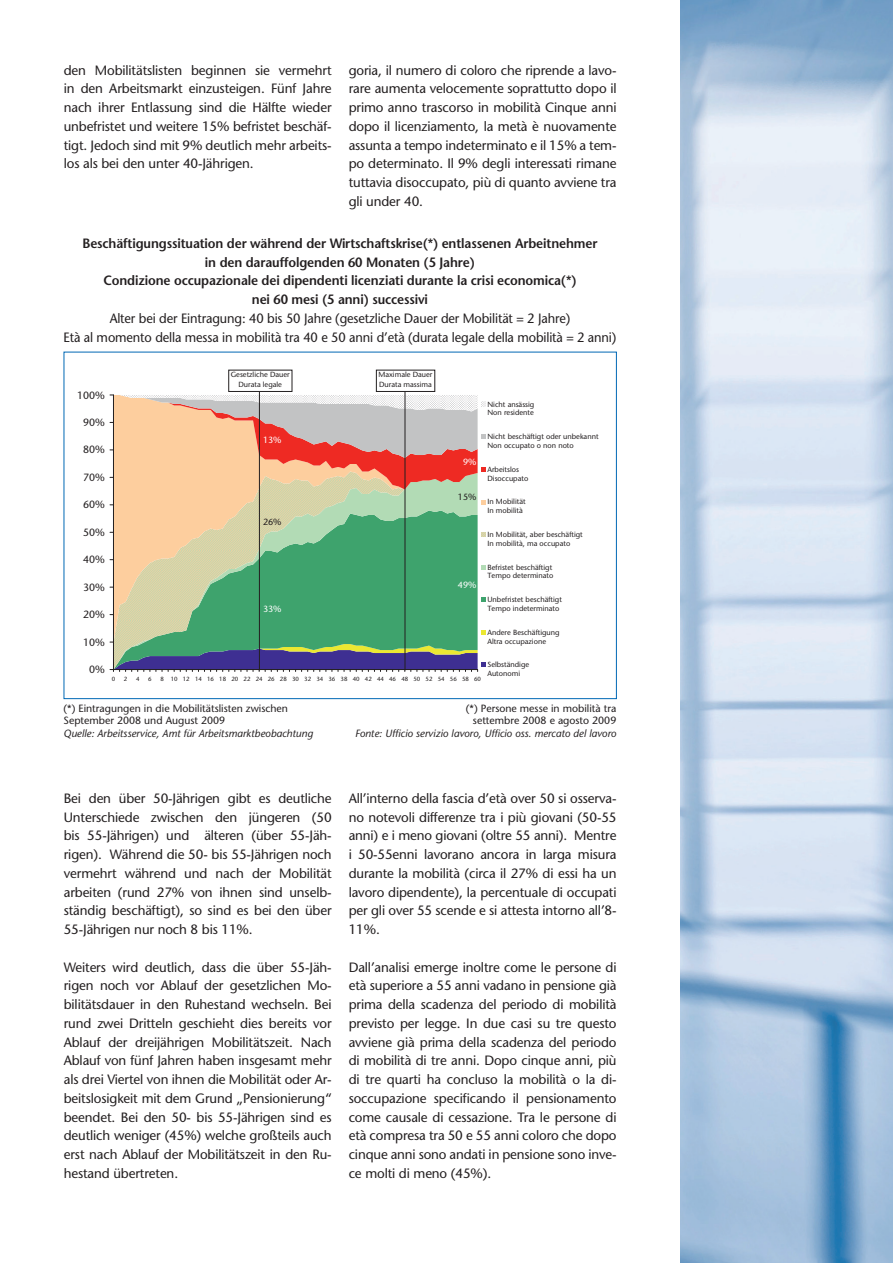
<style>
.page{position:relative;width:893px;height:1263px;background:#fff}
.page>*{position:absolute;margin:0;border:0;box-sizing:border-box;transform-origin:0 0}
.t1{font:13.5px/18.8px "Stone Sans";letter-spacing:-.01em;color:#231f20;text-align:justify}
.t2{font:600 13.5px/18.8px "Stone Sans";letter-spacing:-.01em;color:#231f20;text-align:center;scale:.95 1}
.t3{font:13.5px/18.8px "Stone Sans";letter-spacing:-.01em;color:#231f20;text-align:center;scale:.95 1}
.t4{font:10.5px/12.6px "Stone Sans";color:#231f20}
.t5{font:italic 10.5px "Stone Sans";color:#231f20}
.t6{font:9px "Stone Sans";color:#fff}
.t7{font:9px "Stone Sans";color:#231f20}
.t8{font:7.5px/8.9px "Stone Sans";color:#231f20}
.t9{font:6px "Stone Sans";color:#231f20}
</style>
<div class="page">
<img style="left:680px;top:0;width:213px;height:1263px">
<svg style="left:114px;top:489px;width:364px;height:153px;fill:#3ea36d"></svg>
<hr style="left:113px;top:395px;width:1px;height:274px;background:#231f20">
<svg style="left:110px;top:395px;width:376px;height:94px"></svg>
<svg style="left:481px;top:500px;width:5px;height:4px"></svg>
<svg style="left:481px;top:532px;width:5px;height:5px"></svg>
<svg style="left:481px;top:565px;width:5px;height:4px"></svg>
<svg style="left:481px;top:597px;width:5px;height:5px"></svg>
<svg style="left:481px;top:630px;width:5px;height:5px"></svg>
<svg style="left:110px;top:642px;width:376px;height:29px"></svg>
<hr style="left:405px;top:390px;width:1px;height:280px;background:#231f20">
<hr style="left:259px;top:390px;width:1px;height:280px;background:#231f20">
<div style="left:228px;top:370px;width:64px;height:22px;border:1px solid #231f20"></div>
<div style="left:376px;top:370px;width:59px;height:22px;border:1px solid #231f20"></div>
<p class="t1" style="left:64px;top:62px;width:269px">den Mobilitätslisten beginnen sie vermehrt in den Arbeitsmarkt einzusteigen. Fünf Jahre nach ihrer Entlassung sind die Hälfte wieder unbefristet und weitere 15% befristet beschäf&shy;tigt. Jedoch sind mit 9% deutlich mehr arbeits&shy;los als bei den unter 40-Jährigen.</p>
<p class="t1" style="left:349px;top:62px;width:269px">goria, il numero di coloro che riprende a lavo&shy;rare aumenta velocemente soprattutto dopo il primo anno trascorso in mobilità Cinque anni dopo il licenziamento, la metà è nuovamente assunta a tempo indeterminato e il 15% a tem&shy;po determinato. Il 9% degli interessati rimane tuttavia disoccupato, più di quanto avviene tra gli under 40.</p>
<p class="t2" style="left:82px;top:235px;width:544px">Beschäftigungssituation der während der Wirtschaftskrise(*) entlassenen Arbeitnehmer in den darauffolgenden 60 Monaten (5 Jahre)<br>Condizione occupazionale dei dipendenti licenziati durante la crisi economica(*)<br>nei 60 mesi (5 anni) successivi</p>
<p class="t3" style="left:64px;top:310px;width:583px">Alter bei der Eintragung: 40 bis 50 Jahre (gesetzliche Dauer der Mobilität = 2 Jahre)<br>Età al momento della messa in mobilità tra 40 e 50 anni d’età (durata legale della mobilità = 2 anni)</p>
<p class="t4" style="left:77px;top:390px;width:29px">100%</p>
<p class="t8" style="left:231px;top:371px;width:61px;line-height:9.8px;text-align:center">Gesetzliche Dauer<br>Durata legale</p>
<p class="t8" style="left:378px;top:371px;width:56px;line-height:9.8px">Maximale Dauer<br>Durata massima</p>
<p class="t8" style="left:487px;top:400px;width:48px">Nicht ansässig<br>Non residente</p>
<p class="t8" style="left:487px;top:433px;width:113px">Nicht beschäftigt oder unbekannt<br>Non occupato o non noto</p>
<p class="t8" style="left:487px;top:465px;width:42px">Arbeitslos<br>Disoccupato</p>
<p class="t8" style="left:487px;top:498px;width:40px">In Mobilität<br>In mobilità</p>
<p class="t8" style="left:487px;top:531px;width:97px">In Mobilität, aber beschäftigt<br>In mobilità, ma occupato</p>
<p class="t8" style="left:487px;top:563px;width:67px">Befristet beschäftigt<br>Tempo determinato</p>
<p class="t8" style="left:487px;top:596px;width:76px">Unbefristet beschäftigt<br>Tempo indeterminato</p>
<p class="t8" style="left:487px;top:628px;width:74px">Andere Beschäftigung<br>Altra occupazione</p>
<p class="t8" style="left:487px;top:661px;width:43px">Selbständige<br>Autonomi</p>
<p class="t4" style="left:83px;top:417px;width:23px">90%</p>
<p class="t6" style="left:263px;top:436px;width:20px">13%</p>
<p class="t4" style="left:83px;top:444px;width:23px">80%</p>
<p class="t6" style="left:463px;top:458px;width:15px">9%</p>
<p class="t4" style="left:83px;top:472px;width:23px">70%</p>
<p class="t7" style="left:458px;top:493px;width:20px">15%</p>
<p class="t4" style="left:83px;top:499px;width:23px">60%</p>
<p class="t7" style="left:263px;top:519px;width:20px">26%</p>
<p class="t4" style="left:83px;top:527px;width:23px">50%</p>
<p class="t4" style="left:83px;top:554px;width:23px">40%</p>
<p class="t6" style="left:458px;top:582px;width:20px">49%</p>
<p class="t4" style="left:83px;top:582px;width:23px">30%</p>
<p class="t6" style="left:263px;top:605px;width:20px">33%</p>
<p class="t4" style="left:83px;top:609px;width:23px">20%</p>
<p class="t4" style="left:83px;top:637px;width:23px">10%</p>
<p class="t4" style="left:89px;top:664px;width:17px">0%</p>
<p class="t9" style="left:112px;top:676px;width:5px">0</p>
<p class="t9" style="left:124px;top:676px;width:5px">2</p>
<p class="t9" style="left:136px;top:676px;width:5px">4</p>
<p class="t9" style="left:148px;top:676px;width:5px">6</p>
<p class="t9" style="left:160px;top:676px;width:322px">8 10 12 14 16 18 20 22 24 26 28 30 32 34 36 38 40 42 44 46 48 50 52 54 56 58 60</p>
<p class="t4" style="left:64px;top:702px;width:226px">(*) Eintragungen in die Mobilitätslisten zwischen<br>September 2008 und August 2009</p>
<p class="t5" style="left:64px;top:729px;width:251px">Quelle: Arbeitsservice, Amt für Arbeitsmarktbeobachtung</p>
<p class="t4" style="left:466px;top:702px;width:152px;text-align:right">(*) Persone messe in mobilità tra settembre 2008 e agosto 2009</p>
<p class="t5" style="left:355px;top:729px;width:263px">Fonte: Ufficio servizio lavoro, Ufficio oss. mercato del lavoro</p>
<p class="t1" style="left:64px;top:790px;width:269px">Bei den über 50-Jährigen gibt es deutliche Unterschiede zwischen den jüngeren (50 bis 55-Jährigen) und älteren (über 55-Jäh&shy;rigen). Während die 50- bis 55-Jährigen noch vermehrt während und nach der Mobilität arbeiten (rund 27% von ihnen sind unselb&shy;ständig beschäftigt), so sind es bei den über 55-Jährigen nur noch 8 bis 11%.</p>
<p class="t1" style="left:64px;top:959px;width:269px">Weiters wird deutlich, dass die über 55-Jäh&shy;rigen noch vor Ablauf der gesetzlichen Mo&shy;bilitätsdauer in den Ruhestand wechseln. Bei rund zwei Dritteln geschieht dies bereits vor Ablauf der dreijährigen Mobilitätszeit. Nach Ablauf von fünf Jahren haben insgesamt mehr als drei Viertel von ihnen die Mobilität oder Ar&shy;beitslosigkeit mit dem Grund „Pensionierung“ beendet. Bei den 50- bis 55-Jährigen sind es deutlich weniger (45%) welche großteils auch erst nach Ablauf der Mobilitätszeit in den Ru&shy;hestand übertreten.</p>
<p class="t1" style="left:349px;top:790px;width:269px">All’interno della fascia d’età over 50 si osserva&shy;no notevoli differenze tra i più giovani (50-55 anni) e i meno giovani (oltre 55 anni). Mentre i 50-55enni lavorano ancora in larga misura durante la mobilità (circa il 27% di essi ha un lavoro dipendente), la percentuale di occupati per gli over 55 scende e si attesta intorno all’8- 11%.</p>
<p class="t1" style="left:349px;top:959px;width:269px">Dall’analisi emerge inoltre come le persone di età superiore a 55 anni vadano in pensione già prima della scadenza del periodo di mobilità previsto per legge. In due casi su tre questo avviene già prima della scadenza del periodo di mobilità di tre anni. Dopo cinque anni, più di tre quarti ha concluso la mobilità o la di&shy;soccupazione specificando il pensionamento come causale di cessazione. Tra le persone di età compresa tra 50 e 55 anni coloro che dopo cinque anni sono andati in pensione sono inve&shy;ce molti di meno (45%).</p>
</div>
